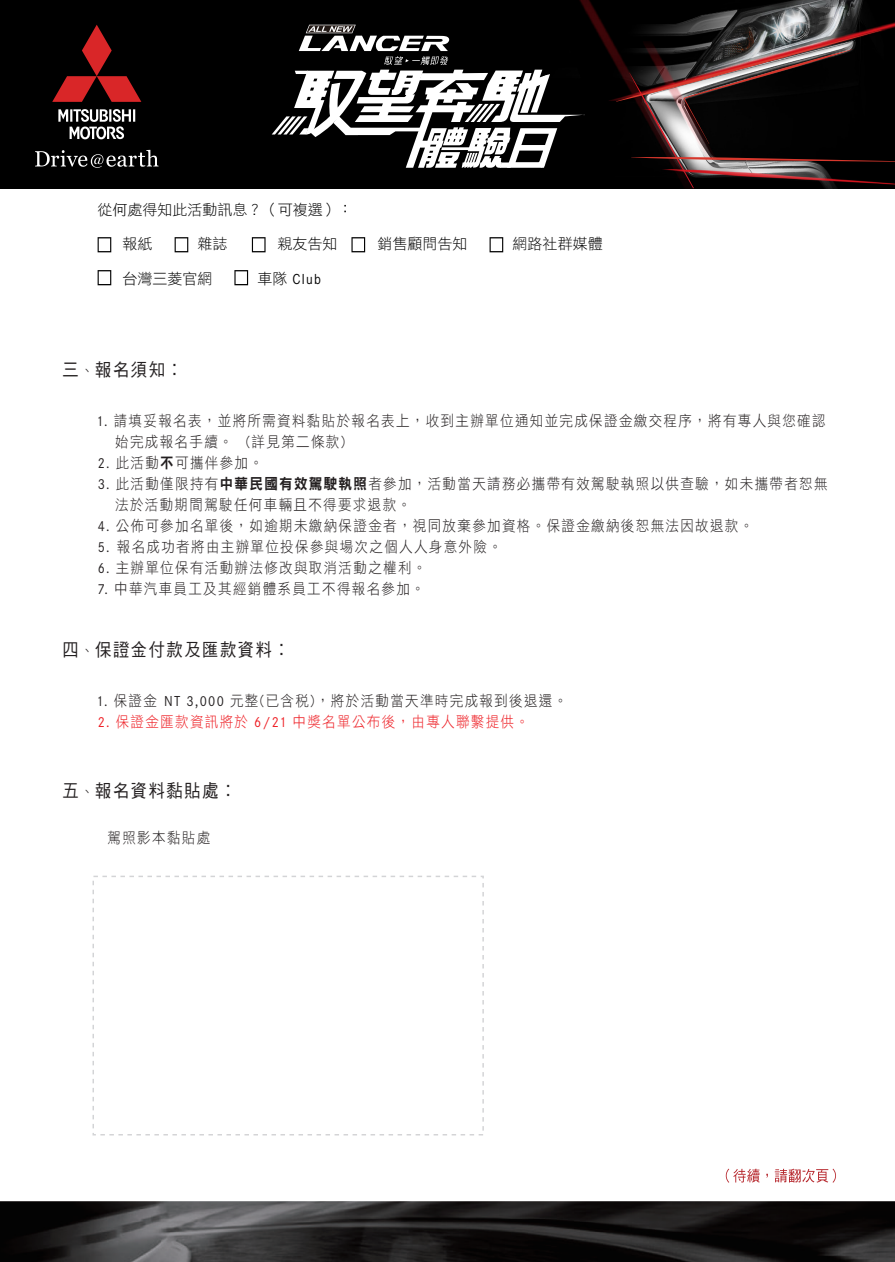
<style>
.page{position:relative;width:895px;height:1262px;background:#fff}
.page>*{position:absolute;margin:0;border:0;box-sizing:border-box;transform-origin:0 0}
.t1{font:18px "DF Hei Std W5";letter-spacing:.1em;color:#231f20;scale:.9 1}
.t2{font:15px/21px "DF Hei Std W3";letter-spacing:.1em;color:#231f20;scale:.9 1}
.t3{font:15px "DF Hei Std W3";color:#030303}
.t4{font:15px "DF Hei Std W3";letter-spacing:.1em;color:#ee1d23;scale:.9 1}
.t5{font:15px "Corporate S";color:#030303;scale:.9 1}
.s1{font-family:"DF Hei Std W3"}
.s2{font-family:"DF Hei Std W3";font-size:15px}
.s3{font-family:"Corporate S"}
.s4{font-family:"DF Hei Std W9"}
</style>
<div class="page">
<div style="left:0;top:0;width:894px;height:188px;background:#000"></div>
<img style="left:333px;top:0;width:561px;height:116px">
<svg style="left:616px;top:30px;width:278px;height:158px"></svg>
<svg style="left:272px;top:25px;width:312px;height:143px"></svg>
<img style="left:0;top:1135px;width:894px;height:126px">
<svg style="left:98px;top:237px;width:13px;height:15px"></svg>
<svg style="left:175px;top:237px;width:13px;height:15px"></svg>
<svg style="left:252px;top:237px;width:13px;height:15px"></svg>
<svg style="left:351px;top:237px;width:14px;height:15px"></svg>
<svg style="left:489px;top:237px;width:14px;height:15px"></svg>
<svg style="left:98px;top:270px;width:13px;height:15px"></svg>
<svg style="left:234px;top:270px;width:14px;height:15px"></svg>
<svg style="left:35px;top:150px;width:123px;height:18px"></svg>
<svg style="left:52px;top:25px;width:89px;height:77px"></svg>
<svg style="left:58px;top:109px;width:77px;height:30px"></svg>
<p class="t3" style="left:98px;top:201px;width:256px">從何處得知此活動訊息？（可複選）：</p>
<p class="t3" style="left:123px;top:236px;width:31px">報紙</p>
<p class="t3" style="left:197px;top:236px;width:31px">雜誌</p>
<p class="t3" style="left:277px;top:236px;width:61px">親友告知</p>
<p class="t3" style="left:377px;top:236px;width:92px">銷售顧問告知</p>
<p class="t3" style="left:512px;top:236px;width:91px">網路社群媒體</p>
<p class="t3" style="left:122px;top:270px;width:91px">台灣三菱官網</p>
<p class="t5" style="left:257px;top:270px;width:72px"><span class="s1">車隊</span> Club</p>
<p class="t1" style="left:63px;top:360px;width:135px">三<span class="s2">、</span>報名須知︰</p>
<p class="t2" style="left:115px;top:409px;width:790px;text-indent:-19px"><span class="s3">1.</span> 請填妥報名表，並將所需資料黏貼於報名表上，收到主辦單位通知並完成保證金繳交程序，將有專人與您確認始完成報名手續。 (詳見第二條款)</p>
<p class="t2" style="left:98px;top:451px;width:185px"><span class="s3">2.</span> 此活動<span class="s4">不</span>可攜伴參加。</p>
<p class="t2" style="left:115px;top:472px;width:793px;text-indent:-18px"><span class="s3">3.</span> 此活動僅限持有<span class="s4">中華民國有效駕駛執照</span>者參加，活動當天請務必攜帶有效駕駛執照以供查驗，如未攜帶者恕無法於活動期間駕駛任何車輛且不得要求退款。</p>
<p class="t2" style="left:98px;top:514px;width:730px"><span class="s3">4.</span> 公佈可參加名單後，如逾期未繳納保證金者，視同放棄參加資格。保證金繳納後恕無法因故退款。</p>
<p class="t2" style="left:98px;top:535px;width:450px"><span class="s3">5.</span> 報名成功者將由主辦單位投保參與場次之個人人身意外險。</p>
<p class="t2" style="left:98px;top:556px;width:367px"><span class="s3">6.</span> 主辦單位保有活動辦法修改與取消活動之權利。</p>
<p class="t2" style="left:98px;top:577px;width:365px"><span class="s3">7.</span> 中華汽車員工及其經銷體系員工不得報名參加。</p>
<p class="t1" style="left:63px;top:640px;width:254px">四<span class="s2">、</span>保證金付款及匯款資料︰</p>
<p class="t2" style="left:96px;top:689px;width:525px"><span class="s3">1.</span> 保證金 <span class="s3">NT 3,000</span> 元整(已含稅)，將於活動當天準時完成報到後退還。</p>
<p class="t4" style="left:98px;top:713px;width:480px"><span class="s3">2.</span> 保證金匯款資訊將於 <span class="s3">6/21</span> 中獎名單公布後，由專人聯繫提供。</p>
<p class="t1" style="left:63px;top:780px;width:194px">五<span class="s2">、</span>報名資料黏貼處︰</p>
<p class="t2" style="left:108px;top:827px;width:115px">駕照影本黏貼處</p>
</div>
